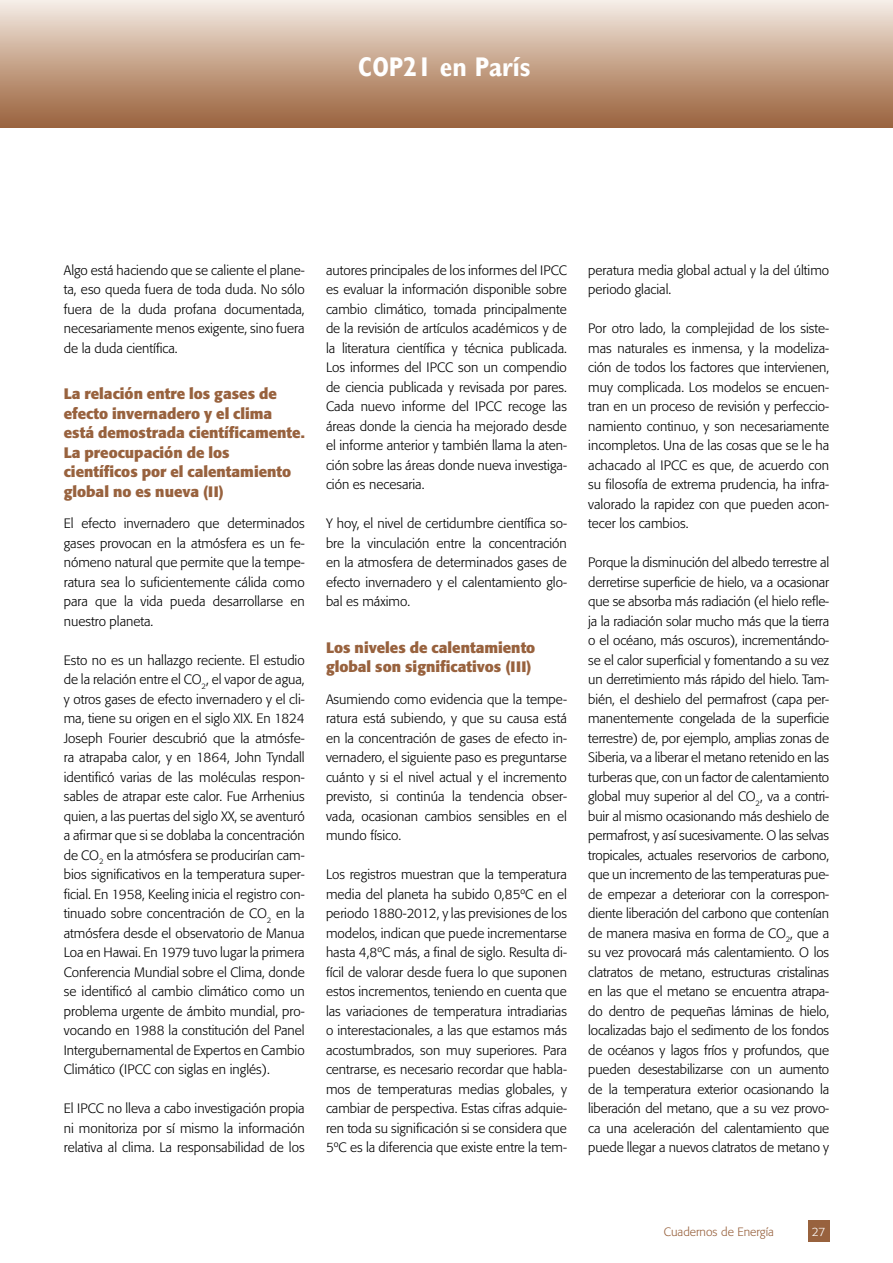
<style>
.page{position:relative;width:893px;height:1263px;background:#fff}
.page>*{position:absolute;margin:0;border:0;box-sizing:border-box;transform-origin:0 0}
.t1{font:700 condensed 27px "Gill Sans";color:#fff}
.t2{font:700 15px/19.5px "Formata";color:#98623e}
.t3{font:300 13.5px/19.5px "Formata";color:#000;text-align:justify}
.t4{font:300 12px "Formata";color:#98623e}
.t5{font:300 12px "Formata";color:#fff}
</style>
<div class="page">
<div style="left:808px;top:1220px;width:21px;height:22px;background:#98623e"></div>
<div style="left:0;top:0;width:893px;height:128px;background:linear-gradient(to bottom,#f5ece3,#996039)"></div>
<p class="t1" style="left:358px;top:51px;width:174px">COP21 en París</p>
<p class="t3" style="left:64px;top:260px;width:242px">Algo está haciendo que se caliente el plane&shy;ta, eso queda fuera de toda duda. No sólo fuera de la duda profana documentada, necesariamente menos exigente, sino fuera de la duda científica.</p>
<p class="t2" style="left:64px;top:384px;width:242px">La relación entre los gases de efecto invernadero y el clima está demostrada científicamente.<br>La preocupación de los científicos por el calentamiento global no es nueva (II)</p>
<p class="t3" style="left:64px;top:514px;width:242px">El efecto invernadero que determinados gases provocan en la atmósfera es un fe&shy;nómeno natural que permite que la tempe&shy;ratura sea lo suficientemente cálida como para que la vida pueda desarrollarse en nuestro planeta.</p>
<p class="t3" style="left:64px;top:650px;width:242px">Esto no es un hallazgo reciente. El estudio de la relación entre el CO<sub>2</sub>, el vapor de agua, y otros gases de efecto invernadero y el cli&shy;ma, tiene su origen en el siglo XIX. En 1824<br>Joseph Fourier descubrió que la atmósfe&shy;ra atrapaba calor, y en 1864, John Tyndall identificó varias de las moléculas respon&shy;sables de atrapar este calor. Fue Arrhenius quien, a las puertas del siglo XX, se aventuró a afirmar que si se doblaba la concentración de CO<sub>2</sub> en la atmósfera se producirían cam&shy;bios significativos en la temperatura super&shy;ficial. En 1958, Keeling inicia el registro con&shy;tinuado sobre concentración de CO<sub>2</sub> en la atmósfera desde el observatorio de Manua Loa en Hawai. En 1979 tuvo lugar la primera Conferencia Mundial sobre el Clima, donde se identificó al cambio climático como un problema urgente de ámbito mundial, pro&shy;vocando en 1988 la constitución del Panel Intergubernamental de Expertos en Cambio Climático (IPCC con siglas en inglés).</p>
<p class="t3" style="left:64px;top:1099px;width:242px">El IPCC no lleva a cabo investigación propia ni monitoriza por sí mismo la información relativa al clima. La responsabilidad de los</p>
<p class="t3" style="left:326px;top:260px;width:242px">autores principales de los informes del IPCC es evaluar la información disponible sobre cambio climático, tomada principalmente de la revisión de artículos académicos y de la literatura científica y técnica publicada.<br>Los informes del IPCC son un compendio de ciencia publicada y revisada por pares.<br>Cada nuevo informe del IPCC recoge las áreas donde la ciencia ha mejorado desde el informe anterior y también llama la aten&shy;ción sobre las áreas donde nueva investiga&shy;ción es necesaria.</p>
<p class="t3" style="left:326px;top:514px;width:242px">Y hoy, el nivel de certidumbre científica so&shy;bre la vinculación entre la concentración en la atmosfera de determinados gases de efecto invernadero y el calentamiento glo&shy;bal es máximo.</p>
<p class="t2" style="left:326px;top:637px;width:211px">Los niveles de calentamiento global son significativos (III)</p>
<p class="t3" style="left:326px;top:689px;width:242px">Asumiendo como evidencia que la tempe&shy;ratura está subiendo, y que su causa está en la concentración de gases de efecto in&shy;vernadero, el siguiente paso es preguntarse cuánto y si el nivel actual y el incremento previsto, si continúa la tendencia obser&shy;vada, ocasionan cambios sensibles en el mundo físico.</p>
<p class="t3" style="left:326px;top:865px;width:242px">Los registros muestran que la temperatura media del planeta ha subido 0,85ºC en el periodo 1880-2012, y las previsiones de los modelos, indican que puede incrementarse hasta 4,8ºC más, a final de siglo. Resulta di&shy;fícil de valorar desde fuera lo que suponen estos incrementos, teniendo en cuenta que las variaciones de temperatura intradiarias o interestacionales, a las que estamos más acostumbrados, son muy superiores. Para centrarse, es necesario recordar que habla&shy;mos de temperaturas medias globales, y cambiar de perspectiva. Estas cifras adquie&shy;ren toda su significación si se considera que 5ºC es la diferencia que existe entre la tem-</p>
<p class="t3" style="left:588px;top:260px;width:242px">peratura media global actual y la del último periodo glacial.</p>
<p class="t3" style="left:588px;top:319px;width:242px">Por otro lado, la complejidad de los siste&shy;mas naturales es inmensa, y la modeliza&shy;ción de todos los factores que intervienen, muy complicada. Los modelos se encuen&shy;tran en un proceso de revisión y perfeccio&shy;namiento continuo, y son necesariamente incompletos. Una de las cosas que se le ha achacado al IPCC es que, de acuerdo con su filosofía de extrema prudencia, ha infra&shy;valorado la rapidez con que pueden acon&shy;tecer los cambios.</p>
<p class="t3" style="left:588px;top:553px;width:242px">Porque la disminución del albedo terrestre al derretirse superficie de hielo, va a ocasionar que se absorba más radiación (el hielo refle&shy;ja la radiación solar mucho más que la tierra o el océano, más oscuros), incrementándo&shy;se el calor superficial y fomentando a su vez un derretimiento más rápido del hielo. Tam&shy;bién, el deshielo del permafrost (capa per&shy;manentemente congelada de la superficie terrestre) de, por ejemplo, amplias zonas de Siberia, va a liberar el metano retenido en las turberas que, con un factor de calentamiento global muy superior al del CO<sub>2</sub>, va a contri&shy;buir al mismo ocasionando más deshielo de permafrost, y así sucesivamente. O las selvas tropicales, actuales reservorios de carbono, que un incremento de las temperaturas pue&shy;de empezar a deteriorar con la correspon&shy;diente liberación del carbono que contenían de manera masiva en forma de CO<sub>2</sub>, que a su vez provocará más calentamiento. O los clatratos de metano, estructuras cristalinas en las que el metano se encuentra atrapa&shy;do dentro de pequeñas láminas de hielo, localizadas bajo el sedimento de los fondos de océanos y lagos fríos y profundos, que pueden desestabilizarse con un aumento de la temperatura exterior ocasionando la liberación del metano, que a su vez provo&shy;ca una aceleración del calentamiento que puede llegar a nuevos clatratos de metano y</p>
<p class="t4" style="left:664px;top:1224px;width:112px">Cuadernos de Energía</p>
<p class="t5" style="left:812px;top:1224px;width:15px">27</p>
</div>
